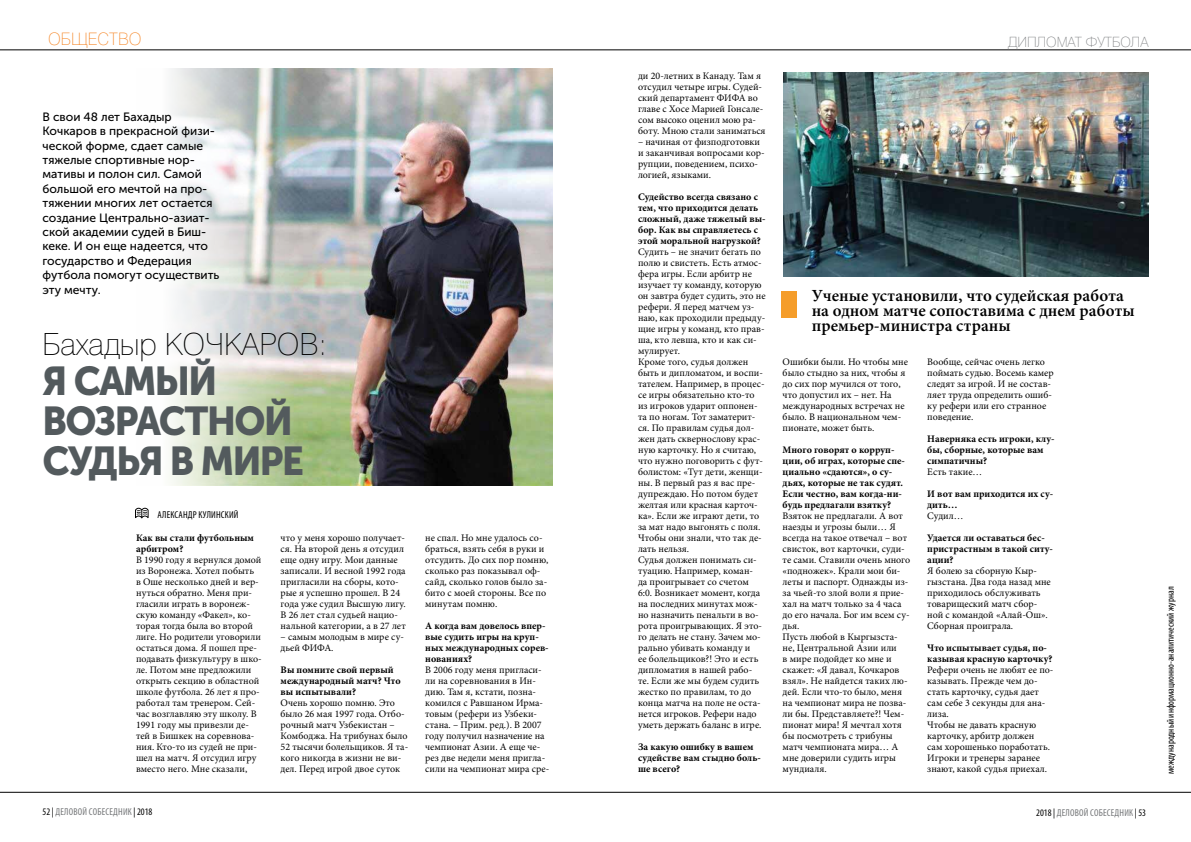
<style>
.page{position:relative;width:1191px;height:842px;background:#fff}
.page>*{position:absolute;margin:0;border:0;box-sizing:border-box;transform-origin:0 0}
.t1{font:40px/40px "Museo Sans Cyrl 900";letter-spacing:-.04em;color:#535a5d;scale:.95 1}
.t2{font:100 30.3px "Helios";color:#000}
.t3{font:600 17px/15px "Minion Pro";color:#000}
.t4{font:100 17px "Helios";color:#f5821f}
.t5{font:100 14px "Helios";color:#76787a}
.t6{font:12px/14.4px "Museo Sans Cyrl 500";color:#000}
.t7{font:10px/11px "Minion Pro";color:#000}
.t8{font:700 10px/11px "Minion Pro";color:#000}
.t9{font:condensed 10px "Myriad Pro";letter-spacing:.02em;color:#76787a}
.t10{font:condensed 10px "Myriad Pro";color:#000}
.t11{font:condensed 10px "Myriad Pro";letter-spacing:.02em;color:#000}
.s1{color:#000}
</style>
<div class="page">
<img style="left:169px;top:69px;width:384px;height:417px">
<hr style="left:0;top:792px;width:1191px;height:1px;background:#000">
<hr style="left:0;top:50px;width:1191px;height:1px;background:#000">
<svg style="left:135px;top:508px;width:14px;height:10px"></svg>
<img style="left:783px;top:72px;width:365px;height:205px">
<div style="left:781px;top:291px;width:16px;height:26px;background:#f59d2a"></div>
<h3 class="t4" style="left:48px;top:29px;width:95px">общество</h3>
<h3 class="t5" style="left:1007px;top:34px;width:142px">дипломат футбола</h3>
<p class="t6" style="left:43px;top:109px;width:178px">В свои 48 лет Бахадыр<br>Кочкаров в прекрасной физи&shy;ческой форме, сдает самые тяжелые спортивные нор&shy;мативы и полон сил. Самой большой его мечтой на про&shy;тяжении многих лет остается создание Центрально-азиат&shy;ской академии судей в Биш&shy;кеке. И он еще надеется, что государство и Федерация футбола помогут осуществить эту мечту.</p>
<h2 class="t2" style="left:43px;top:327px;width:286px">Бахадыр Кочкаров:</h2>
<h1 class="t1" style="left:43px;top:361px;width:277px">Я самый возрастной судья в мире</h1>
<p class="t11" style="left:158px;top:509px;width:82px">александр кулинский</p>
<p class="t8" style="left:136px;top:532px;width:120px">Как вы стали футбольным арбитром?</p>
<p class="t7" style="left:136px;top:554px;width:127px">В 1990 году я вернулся домой из Воронежа. Хотел побыть<br>в Оше несколько дней и вер&shy;нуться обратно. Меня при&shy;гласили играть в воронеж&shy;скую команду «Факел», ко&shy;торая тогда была во второй лиге. Но родители уговорили остаться дома. Я пошел пре&shy;подавать физкультуру в шко&shy;ле. Потом мне предложили открыть секцию в областной школе футбола. 26 лет я про&shy;работал там тренером. Сей&shy;час возглавляю эту школу. В<br>1991 году мы привезли де&shy;тей в Бишкек на соревнова&shy;ния. Кто-то из судей не при&shy;шел на матч. Я отсудил игру вместо него. Мне сказали,</p>
<p class="t7" style="left:281px;top:532px;width:127px">что у меня хорошо получает&shy;ся. На второй день я отсудил еще одну игру. Мои данные записали. И весной 1992 года пригласили на сборы, кото&shy;рые я успешно прошел. В 24 года уже судил Высшую лигу.<br>В 26 лет стал судьей нацио&shy;нальной категории, а в 27 лет</p>
<p class="t7" style="left:281px;top:631px;width:125px">– самым молодым в мире су&shy;дьей ФИФА.</p>
<p class="t8" style="left:281px;top:664px;width:122px">Вы помните свой первый международный матч? Что вы испытывали?</p>
<p class="t7" style="left:281px;top:697px;width:129px">Очень хорошо помню. Это было 26 мая 1997 года. Отбо&shy;рочный матч Узбекистан –<br>Комбоджа. На трибунах было<br>52 тысячи болельщиков. Я та&shy;кого никогда в жизни не ви&shy;дел. Перед игрой двое суток</p>
<p class="t7" style="left:425px;top:532px;width:125px">не спал. Но мне удалось со&shy;браться, взять себя в руки и отсудить. До сих пор помню, сколько раз показывал оф&shy;сайд, сколько голов было за&shy;бито с моей стороны. Все по минутам помню.</p>
<p class="t8" style="left:425px;top:620px;width:125px">А когда вам довелось впер&shy;вые судить игры на круп&shy;ных международных сорев&shy;нованиях?</p>
<p class="t7" style="left:425px;top:664px;width:126px">В 2006 году меня пригласи&shy;ли на соревнования в Ин&shy;дию. Там я, кстати, позна&shy;комился с Равшаном Ирма&shy;товым (рефери из Узбеки&shy;стана. – Прим. ред.). В 2007 году получил назначение на чемпионат Азии. А еще че&shy;рез две недели меня пригла&shy;сили на чемпионат мира сре-</p>
<p class="t7" style="left:638px;top:70px;width:129px">ди 20-летних в Канаду. Там я отсудил четыре игры. Судей&shy;ский департамент ФИФА во главе с Хосе Марией Гонсале&shy;сом высоко оценил мою ра&shy;боту. Мною стали заниматься</p>
<p class="t7" style="left:638px;top:136px;width:128px">– начиная от физподготовки и заканчивая вопросами кор&shy;рупции, поведением, психо&shy;логией, языками.</p>
<p class="t8" style="left:638px;top:191px;width:129px">Судейство всегда связано с тем, что приходится делать сложный, даже тяжелый вы&shy;бор. Как вы справляетесь с этой моральной нагрузкой?</p>
<p class="t7" style="left:638px;top:246px;width:129px">Судить – не значит бегать по полю и свистеть. Есть атмос&shy;фера игры. Если арбитр не изучает ту команду, которую он завтра будет судить, это не рефери. Я перед матчем уз&shy;наю, как проходили предыду&shy;щие игры у команд, кто прав&shy;ша, кто левша, кто и как си&shy;мулирует.<br>Кроме того, судья должен быть и дипломатом, и воспи&shy;тателем. Например, в процес&shy;се игры обязательно кто-то из игроков ударит оппонен&shy;та по ногам. Тот заматерит&shy;ся. По правилам судья дол&shy;жен дать сквернослову крас&shy;ную карточку. Но я считаю, что нужно поговорить с фут&shy;болистом: «Тут дети, женщи&shy;ны. В первый раз я вас пре&shy;дупреждаю. Но потом будет желтая или красная карточ&shy;ка». Если же играют дети, то за мат надо выгонять с поля.<br>Чтобы они знали, что так де&shy;лать нельзя.<br>Судья должен понимать си&shy;туацию. Например, коман-<br>да проигрывает со счетом<br>6:0. Возникает момент, когда на последних минутах мож&shy;но назначить пенальти в во&shy;рота проигрывающих. Я это&shy;го делать не стану. Зачем мо&shy;рально убивать команду и<br>ее болельщиков?! Это и есть дипломатия в нашей рабо&shy;те. Если же мы будем судить жестко по правилам, то до конца матча на поле не оста&shy;нется игроков. Рефери надо уметь держать баланс в игре.</p>
<p class="t8" style="left:638px;top:741px;width:124px">За какую ошибку в вашем судействе вам стыдно боль&shy;ше всего?</p>
<h3 class="t3" style="left:811px;top:288px;width:324px">Ученые установили, что судейская работа на одном матче сопоставима с днем работы премьер-министра страны</h3>
<p class="t7" style="left:782px;top:356px;width:127px">Ошибки были. Но чтобы мне было стыдно за них, чтобы я до сих пор мучился от того, что допустил их – нет. На международных встречах не было. В национальном чем&shy;пионате, может быть.</p>
<p class="t8" style="left:782px;top:444px;width:124px">Много говорят о корруп&shy;ции, об играх, которые спе&shy;циально «сдаются», о су&shy;дьях, которые не так судят.<br>Если честно, вам когда-ни&shy;будь предлагали взятку?</p>
<p class="t7" style="left:782px;top:510px;width:129px">Взяток не предлагали. А вот наезды и угрозы были… Я всегда на такое отвечал – вот свисток, вот карточки, суди&shy;те сами. Ставили очень много «подножек». Крали мои би&shy;леты и паспорт. Однажды из&shy;за чьей-то злой воли я прие&shy;хал на матч только за 4 часа до его начала. Бог им всем су&shy;дья.<br>Пусть любой в Кыргызста&shy;не, Центральной Азии или<br>в мире подойдет ко мне и скажет: «Я давал, Кочкаров взял». Не найдется таких лю&shy;дей. Если что-то было, меня на чемпионат мира не позва&shy;ли бы. Представляете?! Чем&shy;пионат мира! Я мечтал хотя бы посмотреть с трибуны матч чемпионата мира… А мне доверили судить игры мундиаля.</p>
<p class="t7" style="left:927px;top:356px;width:128px">Вообще, сейчас очень легко поймать судью. Восемь камер следят за игрой. И не состав&shy;ляет труда определить ошиб&shy;ку рефери или его странное поведение.</p>
<p class="t8" style="left:927px;top:433px;width:129px">Наверняка есть игроки, клу&shy;бы, сборные, которые вам симпатичны?</p>
<p class="t7" style="left:927px;top:466px;width:57px">Есть такие…</p>
<p class="t8" style="left:927px;top:488px;width:127px">И вот вам приходится их су&shy;дить…</p>
<p class="t7" style="left:927px;top:510px;width:38px">Судил…</p>
<p class="t8" style="left:927px;top:532px;width:127px">Удается ли оставаться бес&shy;пристрастным в такой ситу&shy;ации?</p>
<p class="t7" style="left:927px;top:565px;width:125px">Я болею за сборную Кыр&shy;гызстана. Два года назад мне приходилось обслуживать товарищеский матч сбор&shy;ной с командой «Алай-Ош».<br>Сборная проиграла.</p>
<p class="t8" style="left:927px;top:642px;width:126px">Что испытывает судья, по&shy;казывая красную карточку?</p>
<p class="t7" style="left:927px;top:664px;width:128px">Рефери очень не любят ее по&shy;казывать. Прежде чем до&shy;стать карточку, судья дает сам себе 3 секунды для ана&shy;лиза.<br>Чтобы не давать красную карточку, арбитр должен<br>сам хорошенько поработать.<br>Игроки и тренеры заранее знают, какой судья приехал.</p>
<p class="t9" style="left:43px;top:806px;width:111px"><span class="s1">52 |</span> деловой собеседник <span class="s1">| 2018</span></p>
<p class="t9" style="left:1036px;top:806px;width:111px"><span class="s1">2018 |</span> деловой собеседник <span class="s1">| 53</span></p>
<p class="t10" style="left:1164px;top:774px;width:189px;rotate:-90deg">международный информационно-аналитический журнал</p>
</div>
